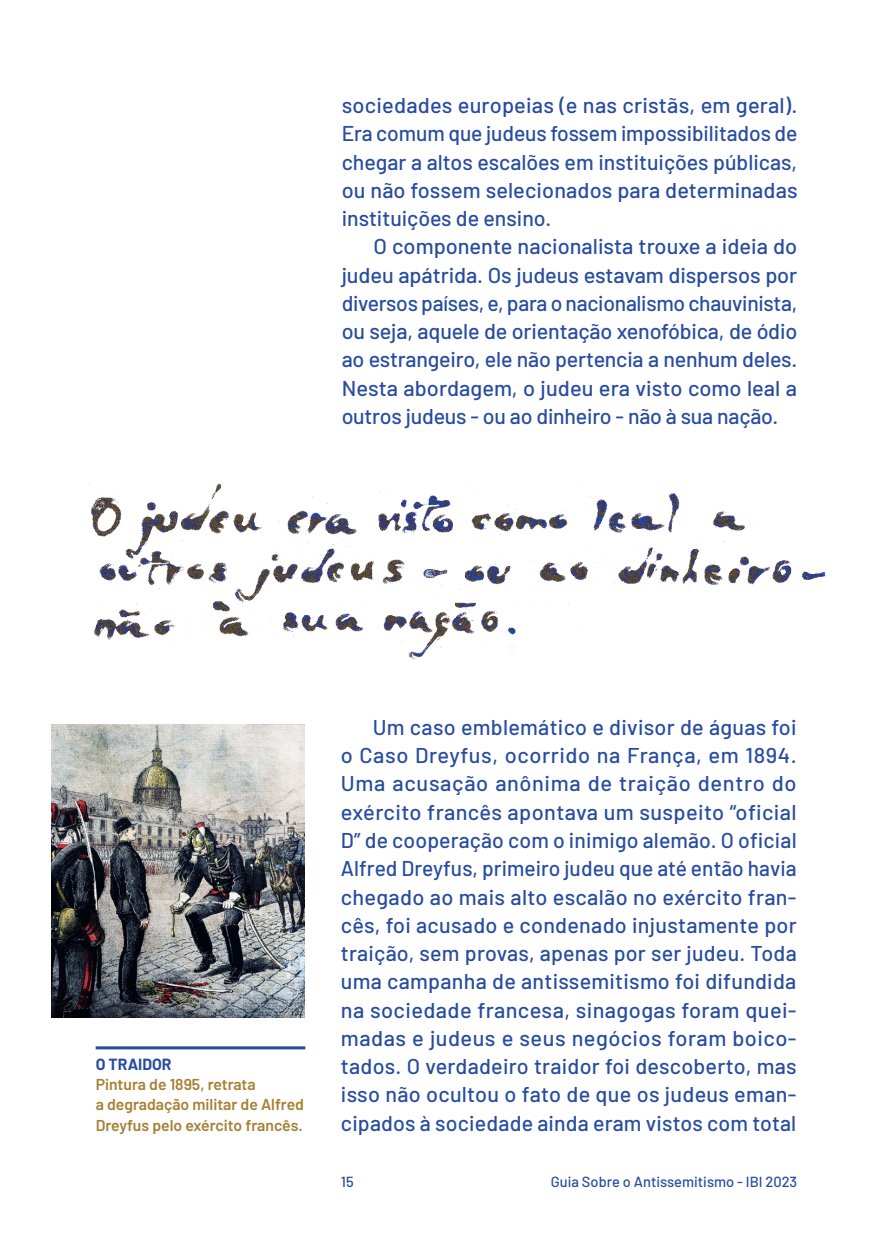
<style>
.page{position:relative;width:893px;height:1244px;background:#fff}
.page>*{position:absolute;margin:0;border:0;box-sizing:border-box;transform-origin:0 0}
.body{font:500 21.38px/28.3px "Barlow";letter-spacing:.005em;color:#274ca0;text-align:justify}
.legendas{font:600 15.75px/20.2px "Barlow";color:#a77f33}
.legendas-2{font:700 15.75px "Barlow";color:#274ca0}
.t1{font:500 14.62px "Barlow";color:#274ca0}
</style>
<div class="page">
<img style="left:89px;top:481px;width:737px;height:179px">
<img style="left:51px;top:725px;width:254px;height:292px">
<hr style="left:96px;top:1046px;width:209px;height:3px;background:#274ca0">
<p class="body" style="left:342px;top:89px;width:457px">sociedades europeias (e nas cristãs, em geral).<br>Era comum que judeus fossem impossibilitados de chegar a altos escalões em instituições públicas, ou não fossem selecionados para determinadas instituições de ensino.</p>
<p class="body" style="left:342px;top:231px;width:457px;text-indent:32px">O componente nacionalista trouxe a ideia do judeu apátrida. Os judeus estavam dispersos por diversos países, e, para o nacionalismo chauvinista, ou seja, aquele de orientação xenofóbica, de ódio ao estrangeiro, ele não pertencia a nenhum deles.<br>Nesta abordagem, o judeu era visto como leal a outros judeus - ou ao dinheiro - não à sua nação.</p>
<p class="legendas-2" style="left:96px;top:1052px;width:77px">O TRAIDOR</p>
<p class="legendas" style="left:96px;top:1073px;width:210px">Pintura de 1895, retrata<br>a degradação militar de Alfred<br>Dreyfus pelo exército francês.</p>
<p class="body" style="left:341px;top:711px;width:457px;text-indent:32px">Um caso emblemático e divisor de águas foi o Caso Dreyfus, ocorrido na França, em 1894.<br>Uma acusação anônima de traição dentro do exército francês apontava um suspeito “oficial D” de cooperação com o inimigo alemão. O oficial Alfred Dreyfus, primeiro judeu que até então havia chegado ao mais alto escalão no exército fran&shy;cês, foi acusado e condenado injustamente por traição, sem provas, apenas por ser judeu. Toda uma campanha de antissemitismo foi difundida na sociedade francesa, sinagogas foram quei&shy;madas e judeus e seus negócios foram boico&shy;tados. O verdadeiro traidor foi descoberto, mas isso não ocultou o fato de que os judeus eman&shy;cipados à sociedade ainda eram vistos com total</p>
<p class="t1" style="left:341px;top:1171px;width:14px">15</p>
<p class="t1" style="left:551px;top:1171px;width:248px">Guia Sobre o Antissemitismo - IBI 2023</p>
</div>
